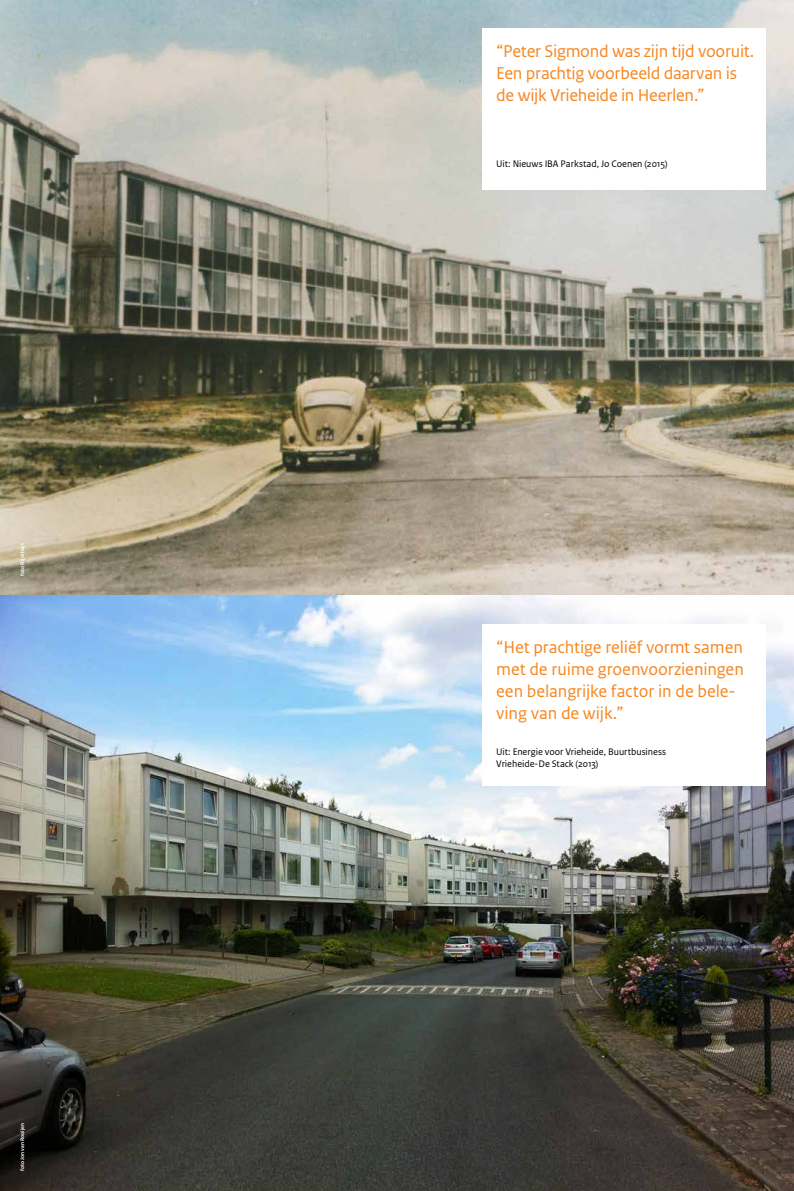
<style>
.page{position:relative;width:794px;height:1191px;background:#fff}
.page>*{position:absolute;margin:0;border:0;box-sizing:border-box;transform-origin:0 0}
.t1{font:18px/22px "Rijksoverheid Sans Text";letter-spacing:-.01em;color:#f6861f}
.t2{font:10px/12px "Rijksoverheid Sans Text";letter-spacing:-.005em;color:#000}
.t3{font:700 5.5px "Rijksoverheid Sans Text";color:#fff}
</style>
<div class="page">
<img style="left:0;top:0;width:794px;height:1191px">
<div style="left:482px;top:28px;width:283px;height:162px;background:#fff"></div>
<div style="left:482px;top:624px;width:283px;height:161px;background:#fff"></div>
<p class="t3" style="left:19px;top:575px;width:34px;rotate:-90deg">foto Rijckheyt</p>
<p class="t3" style="left:19px;top:1171px;width:49px;rotate:-90deg">foto Jon van Rooijen</p>
<p class="t1" style="left:496px;top:40px;width:260px">“Peter Sigmond was zijn tijd vooruit.<br>Een prachtig voorbeeld daarvan is de wijk Vrieheide in Heerlen.”</p>
<p class="t2" style="left:496px;top:158px;width:173px">Uit: Nieuws IBA Parkstad, Jo Coenen (2015)</p>
<p class="t1" style="left:496px;top:636px;width:249px">“Het prachtige reliëf vormt samen met de ruime groenvoorzieningen een belangrijke factor in de bele&shy;ving van de wijk.”</p>
<p class="t2" style="left:496px;top:746px;width:171px">Uit: Energie voor Vrieheide, Buurtbusiness<br>Vrieheide-De Stack (2013)</p>
</div>
